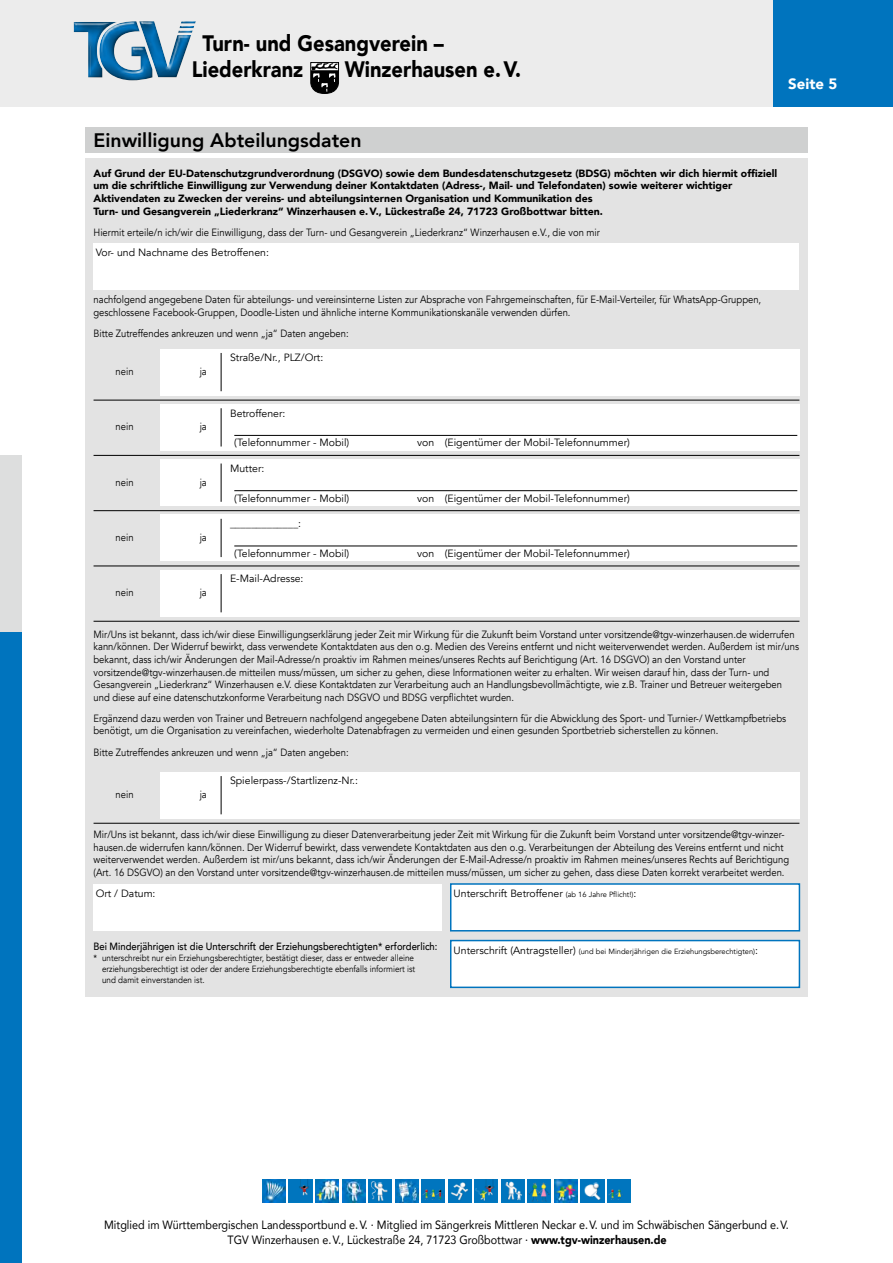
<style>
.page{position:relative;width:893px;height:1263px;background:#fff}
.page>*{position:absolute;margin:0;border:0;box-sizing:border-box;transform-origin:0 0}
.t1{font:900 22.35px/26.1px "Avenir";color:#000;scale:.9 1}
.t2{font:800 19.5px "Avenir";color:#000}
.t3{font:900 15px "Avenir";color:#fff}
.t4{font:12px "Avenir";color:#000;scale:.9 1}
.t5{font:10.5px/12.6px "Avenir";color:#000;scale:.9 1}
.t6{font:900 10.5px/12.6px "Avenir";color:#000}
.t7{font:10.5px "Avenir";color:#000}
.t8{font:500 10.5px "Avenir";color:#000;scale:.9 1}
.t9{font:9px/10.8px "Avenir";color:#000;scale:.9 1}
.t10{font:7.5px "Avenir";color:#000}
.s1{font-size:7.5px}
.s2{font-size:10.5px}
.s3{font-weight:900}
</style>
<div class="page">
<div style="left:85px;top:158px;width:723px;height:839px;background:#e3e3e3"></div>
<div style="left:160px;top:349px;width:639px;height:46px;background:#fff"></div>
<div style="left:160px;top:404px;width:639px;height:47px;background:#fff"></div>
<hr style="left:234px;top:435px;width:563px;height:1px;background:#000">
<div style="left:160px;top:459px;width:639px;height:47px;background:#fff"></div>
<hr style="left:234px;top:490px;width:563px;height:1px;background:#000">
<div style="left:160px;top:514px;width:639px;height:47px;background:#fff"></div>
<hr style="left:234px;top:546px;width:563px;height:1px;background:#000">
<div style="left:160px;top:570px;width:639px;height:47px;background:#fff"></div>
<div style="left:0;top:0;width:893px;height:106px;background:#ececec"></div>
<div style="left:774px;top:0;width:119px;height:106px;background:#0074be"></div>
<div style="left:71px;top:20px;width:128px;height:63px;background:#000;opacity:.75"></div>
<svg style="left:310px;top:62px;width:29px;height:32px"></svg>
<div style="left:0;top:631px;width:21px;height:632px;background:#0074be"></div>
<div style="left:0;top:455px;width:21px;height:176px;background:#dddede"></div>
<div style="left:85px;top:128px;width:723px;height:25px;background:#cfd0d0"></div>
<div style="left:94px;top:243px;width:705px;height:47px;background:#fff"></div>
<img style="left:262px;top:1179px;width:24px;height:23px">
<img style="left:289px;top:1179px;width:23px;height:23px">
<img style="left:315px;top:1179px;width:24px;height:23px">
<img style="left:342px;top:1179px;width:23px;height:23px">
<img style="left:369px;top:1179px;width:23px;height:23px">
<img style="left:395px;top:1179px;width:23px;height:23px">
<img style="left:422px;top:1179px;width:23px;height:23px">
<img style="left:448px;top:1179px;width:23px;height:23px">
<img style="left:475px;top:1179px;width:23px;height:23px">
<img style="left:501px;top:1179px;width:23px;height:23px">
<img style="left:528px;top:1179px;width:23px;height:23px">
<img style="left:554px;top:1179px;width:23px;height:23px">
<img style="left:581px;top:1179px;width:23px;height:23px">
<img style="left:607px;top:1179px;width:24px;height:23px">
<div style="left:160px;top:772px;width:639px;height:47px;background:#fff"></div>
<hr style="left:94px;top:400px;width:705px;height:1px;background:#000">
<hr style="left:94px;top:455px;width:705px;height:1px;background:#000">
<hr style="left:94px;top:510px;width:705px;height:1px;background:#000">
<hr style="left:94px;top:566px;width:705px;height:1px;background:#000">
<hr style="left:94px;top:621px;width:705px;height:1px;background:#000">
<div style="left:451px;top:884px;width:348px;height:47px;background:#fff"></div>
<div style="left:450px;top:883px;width:350px;height:48px;border:2px solid #0074be"></div>
<div style="left:94px;top:884px;width:348px;height:47px;background:#fff"></div>
<div style="left:451px;top:940px;width:348px;height:47px;background:#fff"></div>
<div style="left:450px;top:940px;width:350px;height:48px;border:2px solid #0074be"></div>
<hr style="left:94px;top:823px;width:705px;height:1px;background:#000">
<hr style="left:221px;top:353px;width:1px;height:38px;background:#000">
<hr style="left:221px;top:408px;width:1px;height:38px;background:#000">
<hr style="left:221px;top:463px;width:1px;height:39px;background:#000">
<hr style="left:221px;top:519px;width:1px;height:38px;background:#000">
<hr style="left:221px;top:574px;width:1px;height:38px;background:#000">
<hr style="left:221px;top:776px;width:1px;height:38px;background:#000">
<p class="t1" style="left:192px;top:30px;width:282px;text-indent:11px">Turn- und Gesangverein –<br>Liederkranz</p>
<p class="t1" style="left:345px;top:56px;width:197px">Winzerhausen e.V.</p>
<p class="t3" style="left:788px;top:71px;width:51px">Seite 5</p>
<p class="t2" style="left:94px;top:125px;width:270px">Einwilligung Abteilungsdaten</p>
<p class="t6" style="left:94px;top:167px;width:685px">Auf Grund der EU-Datenschutzgrundverordnung (DSGVO) sowie dem Bundesdatenschutzgesetz (BDSG) möchten wir dich hiermit offiziell um die schriftliche Einwilligung zur Verwendung deiner Kontaktdaten (Adress-, Mail- und Telefondaten) sowie weiterer wichtiger Aktivendaten zu Zwecken der vereins- und abteilungsinternen Organisation und Kommunikation des<br>Turn- und Gesangverein „Liederkranz“ Winzerhausen e.V., Lückestraße 24, 71723 Großbottwar bitten.</p>
<p class="t5" style="left:94px;top:226px;width:564px">Hiermit erteile/n ich/wir die Einwilligung, dass der Turn- und Gesangverein „Liederkranz“ Winzerhausen e.V., die von mir</p>
<p class="t7" style="left:96px;top:246px;width:175px">Vor- und Nachname des Betroffenen:</p>
<p class="t5" style="left:94px;top:294px;width:743px">nachfolgend angegebene Daten für abteilungs- und vereinsinterne Listen zur Absprache von Fahrgemeinschaften, für E-Mail-Verteiler, für WhatsApp-Gruppen, geschlossene Facebook-Gruppen, Doodle-Listen und ähnliche interne Kommunikationskanäle verwenden dürfen.</p>
<p class="t5" style="left:94px;top:327px;width:285px">Bitte Zutreffendes ankreuzen und wenn „ja“ Daten angeben:</p>
<p class="t5" style="left:116px;top:365px;width:22px">nein</p>
<p class="t5" style="left:200px;top:365px;width:9px">ja</p>
<p class="t5" style="left:116px;top:420px;width:22px">nein</p>
<p class="t5" style="left:200px;top:420px;width:9px">ja</p>
<p class="t5" style="left:116px;top:476px;width:22px">nein</p>
<p class="t5" style="left:200px;top:476px;width:9px">ja</p>
<p class="t5" style="left:116px;top:531px;width:22px">nein</p>
<p class="t5" style="left:200px;top:531px;width:9px">ja</p>
<p class="t5" style="left:116px;top:586px;width:22px">nein</p>
<p class="t5" style="left:200px;top:586px;width:9px">ja</p>
<p class="t7" style="left:230px;top:351px;width:95px">Straße/Nr., PLZ/Ort:</p>
<p class="t7" style="left:230px;top:407px;width:57px">Betroffener:</p>
<p class="t7" style="left:234px;top:436px;width:116px">(Telefonnummer - Mobil)</p>
<p class="t7" style="left:417px;top:436px;width:214px">von (Eigentümer der Mobil-Telefonnummer)</p>
<p class="t7" style="left:230px;top:462px;width:36px">Mutter:</p>
<p class="t7" style="left:234px;top:492px;width:116px">(Telefonnummer - Mobil)</p>
<p class="t7" style="left:417px;top:492px;width:214px">von (Eigentümer der Mobil-Telefonnummer)</p>
<p class="t7" style="left:230px;top:517px;width:73px">_____________:</p>
<p class="t7" style="left:234px;top:547px;width:116px">(Telefonnummer - Mobil)</p>
<p class="t7" style="left:417px;top:547px;width:214px">von (Eigentümer der Mobil-Telefonnummer)</p>
<p class="t7" style="left:230px;top:573px;width:75px">E-Mail-Adresse:</p>
<p class="t5" style="left:94px;top:628px;width:785px">Mir/Uns ist bekannt, dass ich/wir diese Einwilligungserklärung jeder Zeit mir Wirkung für die Zukunft beim Vorstand unter vorsitzende@tgv-winzerhausen.de widerrufen kann/können. Der Widerruf bewirkt, dass verwendete Kontaktdaten aus den o.g. Medien des Vereins entfernt und nicht weiterverwendet werden. Außerdem ist mir/uns bekannt, dass ich/wir Änderungen der Mail-Adresse/n proaktiv im Rahmen meines/unseres Rechts auf Berichtigung (Art. 16 DSGVO) an den Vorstand unter vorsitzende@tgv-winzerhausen.de mitteilen muss/müssen, um sicher zu gehen, diese Informationen weiter zu erhalten. Wir weisen darauf hin, dass der Turn- und Gesangverein „Liederkranz“ Winzerhausen e.V. diese Kontaktdaten zur Verarbeitung auch an Handlungsbevollmächtigte, wie z.B. Trainer und Betreuer weitergeben und diese auf eine datenschutzkonforme Verarbeitung nach DSGVO und BDSG verpflichtet wurden.</p>
<p class="t5" style="left:94px;top:712px;width:771px">Ergänzend dazu werden von Trainer und Betreuern nachfolgend angegebene Daten abteilungsintern für die Abwicklung des Sport- und Turnier-/ Wettkampfbetriebs benötigt, um die Organisation zu vereinfachen, wiederholte Datenabfragen zu vermeiden und einen gesunden Sportbetrieb sicherstellen zu können.</p>
<p class="t5" style="left:94px;top:746px;width:285px">Bitte Zutreffendes ankreuzen und wenn „ja“ Daten angeben:</p>
<p class="t5" style="left:116px;top:788px;width:22px">nein</p>
<p class="t5" style="left:200px;top:788px;width:9px">ja</p>
<p class="t7" style="left:230px;top:774px;width:130px">Spielerpass-/Startlizenz-Nr.:</p>
<p class="t5" style="left:94px;top:828px;width:774px">Mir/Uns ist bekannt, dass ich/wir diese Einwilligung zu dieser Datenverarbeitung jeder Zeit mit Wirkung für die Zukunft beim Vorstand unter vorsitzende@tgv-winzer&shy;hausen.de widerrufen kann/können. Der Widerruf bewirkt, dass verwendete Kontaktdaten aus den o.g. Verarbeitungen der Abteilung des Vereins entfernt und nicht weiterverwendet werden. Außerdem ist mir/uns bekannt, dass ich/wir Änderungen der E-Mail-Adresse/n proaktiv im Rahmen meines/unseres Rechts auf Berichtigung (Art. 16 DSGVO) an den Vorstand unter vorsitzende@tgv-winzerhausen.de mitteilen muss/müssen, um sicher zu gehen, dass diese Daten korrekt verarbeitet werden.</p>
<p class="t7" style="left:96px;top:887px;width:61px">Ort / Datum:</p>
<p class="t7" style="left:454px;top:887px;width:184px">Unterschrift Betroffener <span class="s1">(ab 16 Jahre Pflicht!)</span>:</p>
<p class="t8" style="left:94px;top:937px;width:384px">Bei Minderjährigen ist die Unterschrift der Erziehungsberechtigten* erforderlich:</p>
<p class="t9" style="left:102px;top:953px;width:350px;text-indent:-9px">* unterschreibt nur ein Erziehungsberechtigter, bestätigt dieser, dass er entweder alleine erziehungsberechtigt ist oder der andere Erziehungsberechtigte ebenfalls informiert ist und damit einverstanden ist.</p>
<p class="t10" style="left:454px;top:947px;width:306px"><span class="s2">Unterschrift (Antragsteller)</span> (und bei Minderjährigen die Erziehungsberechtigten)<span class="s2">:</span></p>
<p class="t4" style="left:104px;top:1215px;width:762px">Mitglied im Württembergischen Landessportbund e.V. · Mitglied im Sängerkreis Mittleren Neckar e.V. und im Schwäbischen Sängerbund e.V.</p>
<p class="t4" style="left:227px;top:1230px;width:490px">TGV Winzerhausen e.V., Lückestraße 24, 71723 Großbottwar · <span class="s3">www.tgv-winzerhausen.de</span></p>
</div>
